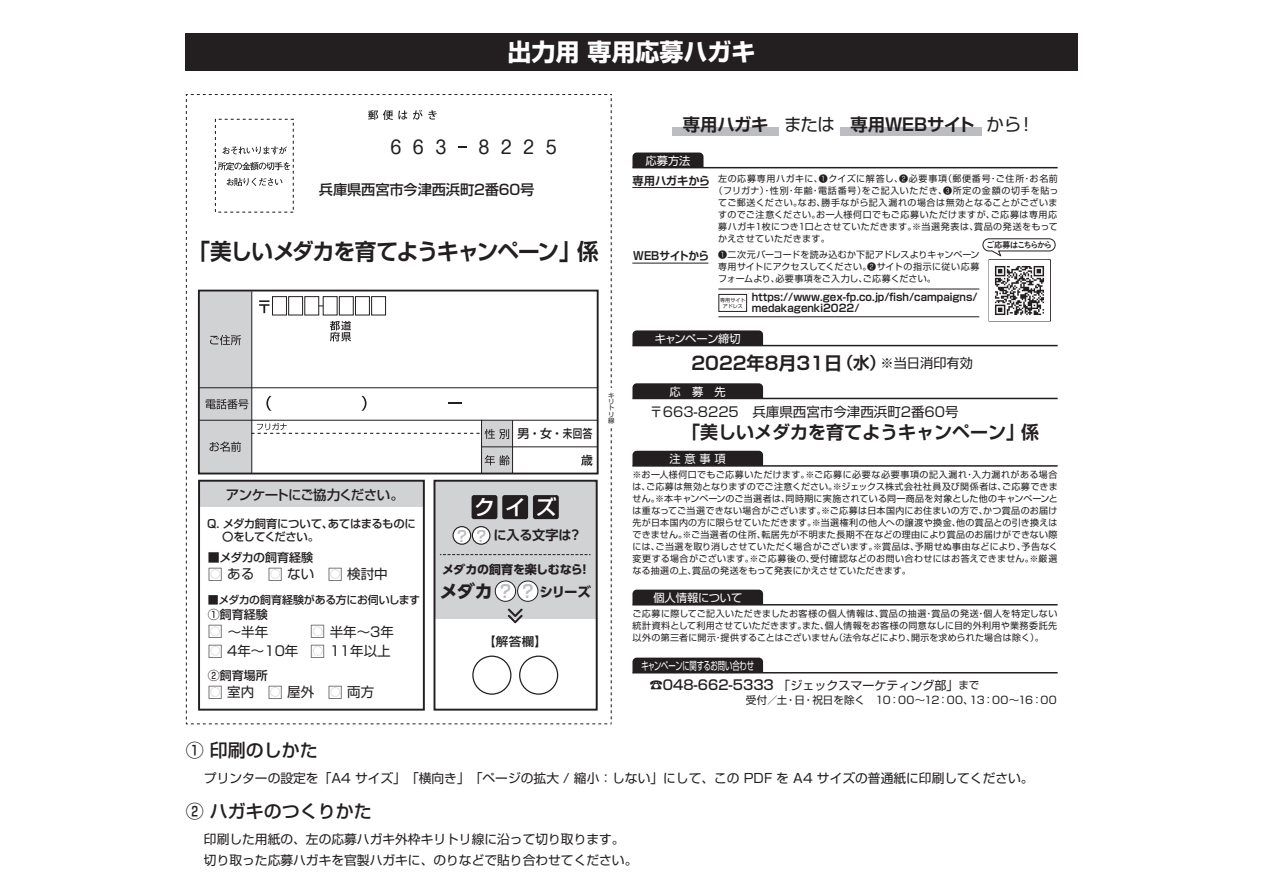
<style>
.page{position:relative;width:1263px;height:893px;background:#fff}
.page>*{position:absolute;margin:0;border:0;box-sizing:border-box;transform-origin:0 0}
.t1{font:700 24px "Shin Go Pro";color:#fff}
.t2{font:700 22.5px "Shin Go Pro De";letter-spacing:-.05em;color:#231f20;scale:.96 1}
.t3{font:500 20.85px "Shin Go Pro";color:#fff}
.t4{font:700 18.15px "Shin Go Pr 6 De";color:#231f20}
.t5{font:700 18px "Shin Go Pro De";color:#231f20}
.t6{font:500 18px "Shin Go Pro";color:#231f20}
.t7{font:18px "Shin M Go Pr 6 N";letter-spacing:.635em;color:#231f20}
.t8{font:700 18px "UD Shin Go Pr 6";color:#231f20}
.t9{font:17.55px "Shin Go Pro";color:#231f20}
.t10{font:700 17.25px "Shin Go Pro De";color:#231f20}
.t11{font:700 15.15px "Shin Go Pr 6 De";color:#bcbdc0}
.t12{font:500 14.25px "Shin Go Pro";letter-spacing:-.01em;color:#231f20}
.t13{font:13.5px "Shin Go Pro";color:#231f20}
.t14{font:13.5px "Shin Go Pr 6";color:#231f20}
.t15{font:500 13.5px "Shin Go Pro";letter-spacing:-.06em;color:#231f20}
.t16{font:700 13.5px "UD Shin Go Pr 6";color:#231f20}
.t17{font:700 13.2px "UD Shin Go Pr 6 De";letter-spacing:-.015em;color:#231f20}
.t18{font:12.75px/21px "Shin Go Pro";color:#231f20}
.t19{font:12px "Shin Go Pr 6";color:#231f20}
.t20{font:500 12px "Shin Go Pro";color:#231f20}
.t21{font:700 12px "UD Shin Go Pr 6";letter-spacing:-.015em;color:#231f20}
.t22{font:500 12px "Shin Go Pro";color:#231f20;scale:1.05 1}
.t23{font:500 11.4px/13.5px "Shin Go Pro";letter-spacing:-.04em;color:#231f20}
.t24{font:11.25px "Shin Go Pro";letter-spacing:-.02em;color:#fff}
.t25{font:11.25px "Shin Go Pro";letter-spacing:-.02em;color:#fff;scale:.65 1}
.t26{font:700 11.25px "Shin Go Pro De";letter-spacing:-.01em;color:#231f20;scale:.95 1}
.t27{font:700 11.25px "Shin Go Pro De";letter-spacing:-.01em;color:#231f20}
.t28{font:500 10.95px "Shin Go Pro";letter-spacing:-.03em;color:#231f20}
.t29{font:700 10.5px/11.2px "Shin Go Pr 6 De";color:#231f20}
.t30{font:10.5px "Shin Go Pr 6";letter-spacing:.01em;color:#231f20}
.t31{font:9px/12px "Shin Go Pro";letter-spacing:.045em;color:#231f20;text-align:justify}
.t32{font:9px "Shin Go Pro";letter-spacing:.075em;color:#231f20}
.t33{font:9px "Shin Go Pro";letter-spacing:.07em;color:#231f20}
.t34{font:8.4px "Koburina Go Std W6";letter-spacing:-.155em;color:#231f20}
.t35{font:6.45px/6.3px "Shin Go Pro";color:#231f20}
.t36{font:5.1px/6px "Shin Go Pr 6";color:#231f20;text-align:center}
.s1{font-size:15px}
.s2{font-family:"Shin Go Pr 6 De";font-size:17.55px;color:#bcbdc0}
.s3{font-size:16.5px}
.s4{font-family:"Shin Go Pr 6";font-weight:400;font-size:13.2px}
.s5{font-size:13.5px}
.s6{font-weight:500;font-size:13.5px}
.s7{font-size:10.5px}
</style>
<div class="page">
<div style="left:185px;top:33px;width:892px;height:38px;background:#231f20"></div>
<svg style="left:982px;top:238px;width:74px;height:19px"></svg>
<svg style="left:632px;top:153px;width:71px;height:14px"></svg>
<hr style="left:632px;top:167px;width:426px;height:1px;background:#231f20">
<div style="left:632px;top:451px;width:131px;height:14px;background:#231f20"></div>
<hr style="left:632px;top:465px;width:426px;height:2px;background:#231f20">
<div style="left:632px;top:590px;width:131px;height:14px;background:#231f20"></div>
<hr style="left:632px;top:604px;width:426px;height:1px;background:#231f20">
<div style="left:632px;top:658px;width:131px;height:14px;background:#231f20"></div>
<hr style="left:632px;top:672px;width:426px;height:1px;background:#231f20">
<svg style="left:632px;top:330px;width:131px;height:15px;background:#2b2728"></svg>
<hr style="left:632px;top:345px;width:426px;height:1px;background:#231f20">
<svg style="left:632px;top:383px;width:131px;height:15px;background:#292526"></svg>
<hr style="left:632px;top:398px;width:426px;height:1px;background:#231f20">
<div style="left:719px;top:294px;width:28px;height:18px;border:1px solid #231f20"></div>
<div style="left:672px;top:127px;width:106px;height:8px;background:#bcbdc0"></div>
<div style="left:840px;top:127px;width:142px;height:8px;background:#bcbdc0"></div>
<hr style="left:632px;top:187px;width:76px;height:1px;background:#231f20">
<hr style="left:632px;top:263px;width:76px;height:1px;background:#231f20">
<hr style="left:718px;top:289px;width:261px;height:1px;background:#231f20">
<hr style="left:718px;top:316px;width:261px;height:1px;background:#231f20">
<img style="left:994px;top:265px;width:51px;height:51px">
<svg style="left:186px;top:94px;width:426px;height:631px"></svg>
<h1 class="t1" style="left:507px;top:33px;width:249px">出力用 専用応募ハガキ</h1>
<h3 class="t7" style="left:390px;top:133px;width:57px">663</h3>
<h3 class="t7" style="left:478px;top:133px;width:80px">8225</h3>
<h3 class="t12" style="left:319px;top:178px;width:217px">兵庫県西宮市今津西浜町2番60号</h3>
<h2 class="t2" style="left:188px;top:233px;width:429px">「美しいメダカを育てようキャンペーン」係</h2>
<h3 class="t15" style="left:226px;top:483px;width:179px">アンケートにご協力ください。</h3>
<p class="t23" style="left:207px;top:515px;width:210px">Q. メダカ飼育について、あてはまるものに　 〇をしてください。</p>
<h3 class="t20" style="left:208px;top:547px;width:107px">■メダカの飼育経験</h3>
<h3 class="t13" style="left:208px;top:563px;width:181px"><span class="s1">□</span> ある　<span class="s1">□</span> ない　<span class="s1">□</span> 検討中</h3>
<p class="t28" style="left:208px;top:591px;width:214px">■メダカの飼育経験がある方にお伺いします</p>
<h3 class="t20" style="left:208px;top:605px;width:61px">①飼育経験</h3>
<h3 class="t13" style="left:208px;top:620px;width:62px"><span class="s1">□</span> ～半年</h3>
<h3 class="t13" style="left:208px;top:640px;width:92px"><span class="s1">□</span> 4年～10年</h3>
<h3 class="t13" style="left:310px;top:620px;width:85px"><span class="s1">□</span> 半年～3年</h3>
<h3 class="t13" style="left:310px;top:640px;width:82px"><span class="s1">□</span> 11年以上</h3>
<h3 class="t20" style="left:208px;top:665px;width:61px">②飼育場所</h3>
<h3 class="t13" style="left:208px;top:681px;width:168px"><span class="s1">□</span> 室内　<span class="s1">□</span> 屋外　<span class="s1">□</span> 両方</h3>
<h3 class="t20" style="left:517px;top:424px;width:76px">男・女・未回答</h3>
<p class="t35" style="left:608px;top:391px;width:8px">キリトリ線</p>
<h3 class="t3" style="left:474px;top:490px;width:84px">クイズ</h3>
<h3 class="t17" style="left:493px;top:525px;width:90px">に入る文字は？</h3>
<h3 class="t21" style="left:442px;top:560px;width:150px">メダカの飼育を楽しむなら！</h3>
<h3 class="t8" style="left:440px;top:577px;width:98px">メダカ<span class="s2">？？</span></h3>
<h3 class="t16" style="left:539px;top:581px;width:53px">シリーズ</h3>
<h3 class="t11" style="left:454px;top:523px;width:36px">？？</h3>
<h3 class="t22" style="left:483px;top:632px;width:62px">【解答欄】</h3>
<h3 class="t10" style="left:683px;top:111px;width:87px">専用ハガキ</h3>
<h3 class="t10" style="left:850px;top:111px;width:126px">専用WEBサイト</h3>
<h3 class="t9" style="left:784px;top:110px;width:52px">または</h3>
<h3 class="t9" style="left:986px;top:110px;width:50px">から！</h3>
<p class="t24" style="left:645px;top:151px;width:46px">応募方法</p>
<p class="t27" style="left:632px;top:171px;width:79px">専用ハガキから</p>
<p class="t26" style="left:633px;top:247px;width:81px">WEBサイトから</p>
<p class="t33" style="left:718px;top:171px;width:341px">左の応募専用ハガキに、❶クイズに解答し、❷必要事項（郵便番号・ご住所・お名前</p>
<p class="t32" style="left:714px;top:183px;width:346px">（フリガナ）・性別・年齢・電話番号）をご記入いただき、❸所定の金額の切手を貼っ</p>
<p class="t31" style="left:718px;top:195px;width:341px">てご郵送ください。なお、勝手ながら記入漏れの場合は無効となることがございま</p>
<p class="t31" style="left:718px;top:207px;width:340px">すのでご注意ください。お一人様何口でもご応募いただけますが、ご応募は専用応</p>
<p class="t31" style="left:718px;top:219px;width:341px">募ハガキ1枚につき1口とさせていただきます。※当選発表は、賞品の発送をもって</p>
<p class="t31" style="left:718px;top:231px;width:113px">かえさせていただきます。</p>
<p class="t34" style="left:986px;top:238px;width:68px">ご応募はこちらから</p>
<p class="t31" style="left:718px;top:248px;width:263px">❶二次元バーコードを読み込むか下記アドレスよりキャンペーン専用サイトにアクセスしてください。❷サイトの指示に従い応募フォームより、必要事項をご入力し、ご応募ください。</p>
<p class="t29" style="left:752px;top:291px;width:227px">https://www.gex-fp.co.jp/fish/campaigns/ medakagenki2022/</p>
<p class="t36" style="left:720px;top:297px;width:27px">専用サイトアドレス</p>
<p class="t24" style="left:655px;top:329px;width:87px">キャンペーン締切</p>
<h3 class="t4" style="left:691px;top:348px;width:283px">2022年8月31日<span class="s3">（水）</span><span class="s4">※当日消印有効</span></h3>
<p class="t24" style="left:670px;top:382px;width:58px">応　募　先</p>
<h3 class="t14" style="left:649px;top:401px;width:311px">〒663-8225 兵庫県西宮市今津西浜町2番60号</h3>
<h3 class="t5" style="left:682px;top:417px;width:358px">「美しいメダカを育てようキャンペーン」係</h3>
<p class="t24" style="left:670px;top:449px;width:58px">注 意 事 項</p>
<p class="t31" style="left:632px;top:468px;width:427px">※お一人様何口でもご応募いただけます。※ご応募に必要な必要事項の記入漏れ・入力漏れがある場合は、ご応募は無効となりますのでご注意ください。※ジェックス株式会社社員及び関係者は、ご応募できません。※本キャンペーンのご当選者は、同時期に実施されている同一商品を対象とした他のキャンペーンとは重なってご当選できない場合がございます。※ご応募は日本国内にお住まいの方で、かつ賞品のお届け先が日本国内の方に限らせていただきます。※当選権利の他人への譲渡や換金、他の賞品との引き換えはできません。※ご当選者の住所、転居先が不明また長期不在などの理由により賞品のお届けができない際には、ご当選を取り消しさせていただく場合がございます。※賞品は、予期せぬ事由などにより、予告なく変更する場合がございます。※ご応募後の、受付確認などのお問い合わせにはお答えできません。※厳選なる抽選の上、賞品の発送をもって発表にかえさせていただきます。</p>
<p class="t24" style="left:653px;top:588px;width:90px">個人情報について</p>
<p class="t31" style="left:632px;top:607px;width:426px">ご応募に際してご記入いただきましたお客様の個人情報は、賞品の抽選・賞品の発送・個人を特定しない統計資料として利用させていただきます。また、個人情報をお客様の同意なしに目的外利用や業務委託先以外の第三者に開示・提供することはございません（法令などにより、開示を求められた場合は除く）。</p>
<p class="t25" style="left:641px;top:656px;width:175px">キャンペーンに関するお問い合わせ</p>
<h3 class="t19" style="left:649px;top:675px;width:331px"><span class="s5">☎</span><span class="s6">048-662-5333</span> 「ジェックスマーケティング部」<span class="s7">まで</span></h3>
<p class="t30" style="left:746px;top:691px;width:313px">受付／土・日・祝日を除く　10：00～12：00、13：00～16：00</p>
<h3 class="t6" style="left:186px;top:736px;width:133px">① 印刷のしかた</h3>
<h3 class="t18" style="left:204px;top:766px;width:831px">プリンターの設定を「A4 サイズ」「横向き」「ページの拡大 / 縮小：しない」にして、この PDF を A4 サイズの普通紙に印刷してください。</h3>
<h3 class="t6" style="left:186px;top:796px;width:187px">② ハガキのつくりかた</h3>
<h3 class="t18" style="left:204px;top:827px;width:435px">印刷した用紙の、左の応募ハガキ外枠キリトリ線に沿って切り取ります。切り取った応募ハガキを官製ハガキに、のりなどで貼り合わせてください。</h3>
</div>
